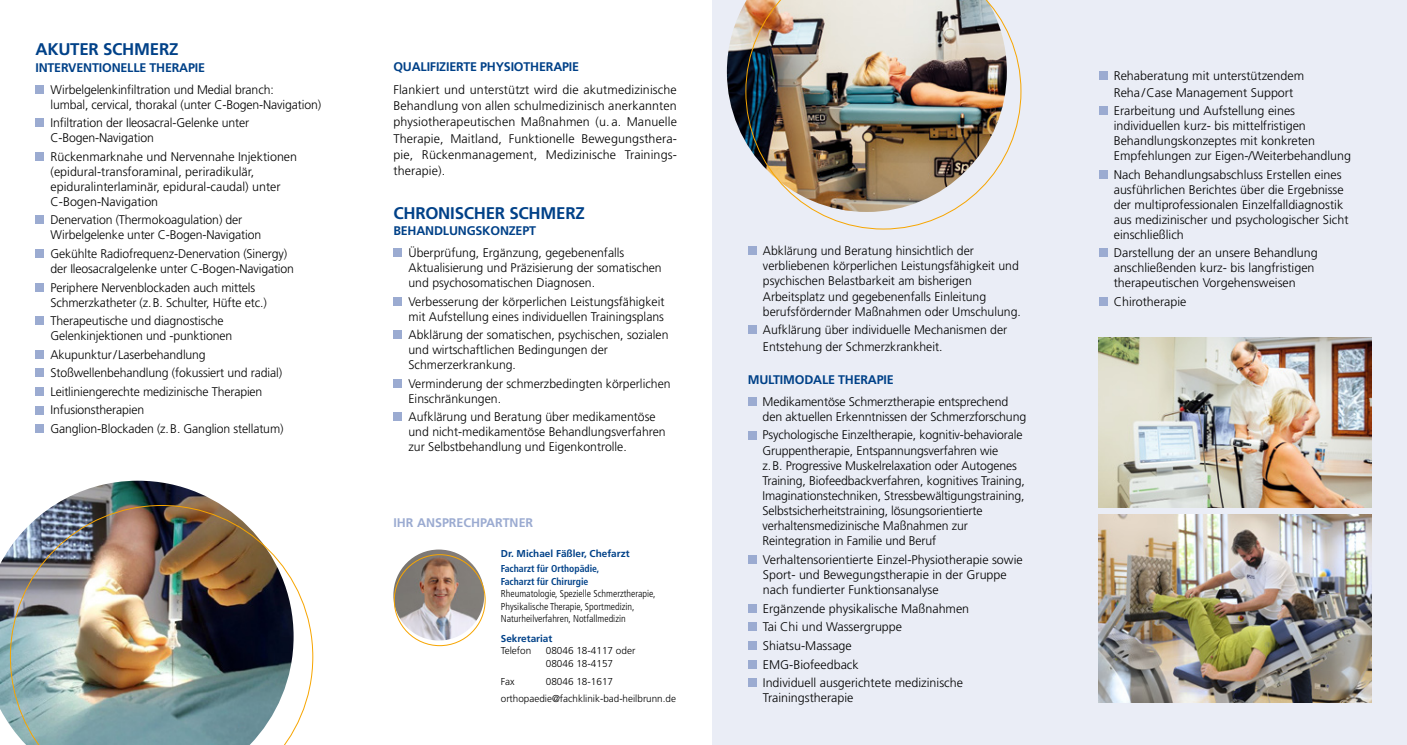
<style>
.page{position:relative;width:1407px;height:745px;background:#fff}
.page>*{position:absolute;margin:0;border:0;box-sizing:border-box;transform-origin:0 0}
.t1{font:700 16.88px "Frutiger LT Pro";letter-spacing:-.015em;color:#004188}
.t2{font:300 12.5px/15px "Frutiger LT Pro";color:#000}
.t3{font:700 12.5px "Frutiger LT Pro";letter-spacing:-.015em;color:#004188}
.t4{font:700 12.5px "Frutiger LT Pro";color:#9babd1}
.t5{font:300 condensed 10px/12.5px "Frutiger LT Pro";color:#000}
.t6{font:300 10px/12.5px "Frutiger LT Pro";color:#000}
.t7{font:700 condensed 10px/12.5px "Frutiger LT Pro";color:#004188}
.t8{font:700 10px "Frutiger LT Pro";color:#004188}
</style>
<div class="page">
<div style="left:712px;top:0;width:695px;height:744px;background:#eaedf6"></div>
<div style="left:748px;top:246px;width:8px;height:9px;background:#9babd1"></div>
<div style="left:748px;top:325px;width:8px;height:9px;background:#9babd1"></div>
<div style="left:748px;top:396px;width:8px;height:9px;background:#9babd1"></div>
<div style="left:748px;top:430px;width:8px;height:9px;background:#9babd1"></div>
<div style="left:748px;top:554px;width:8px;height:9px;background:#9babd1"></div>
<div style="left:748px;top:603px;width:8px;height:9px;background:#9babd1"></div>
<div style="left:748px;top:622px;width:8px;height:9px;background:#9babd1"></div>
<div style="left:748px;top:640px;width:8px;height:9px;background:#9babd1"></div>
<div style="left:748px;top:659px;width:8px;height:9px;background:#9babd1"></div>
<div style="left:748px;top:678px;width:8px;height:8px;background:#9babd1"></div>
<div style="left:35px;top:85px;width:9px;height:9px;background:#9babd1"></div>
<div style="left:35px;top:118px;width:9px;height:9px;background:#9babd1"></div>
<div style="left:35px;top:152px;width:9px;height:9px;background:#9babd1"></div>
<div style="left:35px;top:215px;width:9px;height:9px;background:#9babd1"></div>
<div style="left:35px;top:249px;width:9px;height:9px;background:#9babd1"></div>
<div style="left:35px;top:282px;width:9px;height:9px;background:#9babd1"></div>
<div style="left:35px;top:316px;width:9px;height:9px;background:#9babd1"></div>
<div style="left:35px;top:349px;width:9px;height:9px;background:#9babd1"></div>
<div style="left:35px;top:368px;width:9px;height:9px;background:#9babd1"></div>
<div style="left:35px;top:387px;width:9px;height:8px;background:#9babd1"></div>
<div style="left:35px;top:405px;width:9px;height:9px;background:#9babd1"></div>
<div style="left:35px;top:424px;width:9px;height:8px;background:#9babd1"></div>
<div style="left:393px;top:248px;width:9px;height:9px;background:#9babd1"></div>
<div style="left:393px;top:296px;width:9px;height:9px;background:#9babd1"></div>
<div style="left:393px;top:330px;width:9px;height:9px;background:#9babd1"></div>
<div style="left:393px;top:378px;width:9px;height:9px;background:#9babd1"></div>
<div style="left:393px;top:412px;width:9px;height:9px;background:#9babd1"></div>
<img style="left:1098px;top:337px;width:273px;height:170px">
<img style="left:1098px;top:514px;width:273px;height:188px">
<img style="left:727px;top:3px;width:18px;height:138px">
<div style="left:1098px;top:71px;width:9px;height:9px;background:#9babd1"></div>
<div style="left:1098px;top:106px;width:9px;height:9px;background:#9babd1"></div>
<div style="left:1098px;top:170px;width:9px;height:9px;background:#9babd1"></div>
<div style="left:1098px;top:248px;width:9px;height:9px;background:#9babd1"></div>
<div style="left:1098px;top:297px;width:9px;height:9px;background:#9babd1"></div>
<img style="left:745px;top:0;width:276px;height:229px">
<img style="left:0;top:480px;width:220px;height:245px">
<img style="left:10px;top:504px;width:303px;height:240px">
<img style="left:393px;top:549px;width:91px;height:91px;border-radius:45px">
<h1 class="t1" style="left:35px;top:39px;width:144px">AKUTER SCHMERZ</h1>
<p class="t3" style="left:35px;top:60px;width:171px">INTERVENTIONELLE THERAPIE</p>
<p class="t2" style="left:50px;top:82px;width:272px">Wirbelgelenkinfiltration und Medial branch:<br>lumbal, cervical, thorakal (unter C-Bogen-Navigation)</p>
<p class="t2" style="left:50px;top:115px;width:200px">Infiltration der Ileosacral-Gelenke unter<br>C-Bogen-Navigation</p>
<p class="t2" style="left:51px;top:149px;width:248px">Rückenmarknahe und Nervennahe Injektionen (epidural-transforaminal, periradikulär, epiduralinterlaminär, epidural-caudal) unter C-Bogen-Navigation</p>
<p class="t2" style="left:50px;top:212px;width:212px">Denervation (Thermokoagulation) der<br>Wirbelgelenke unter C-Bogen-Navigation</p>
<p class="t2" style="left:50px;top:246px;width:245px">Gekühlte Radiofrequenz-Denervation (Sinergy) der Ileosacralgelenke unter C-Bogen-Navigation</p>
<p class="t2" style="left:50px;top:279px;width:218px">Periphere Nervenblockaden auch mittels<br>Schmerzkatheter (z.B. Schulter, Hüfte etc.)</p>
<p class="t2" style="left:50px;top:313px;width:183px">Therapeutische und diagnostische<br>Gelenkinjektionen und -punktionen</p>
<p class="t2" style="left:50px;top:345px;width:235px;line-height:18.5px">Akupunktur/ Laserbehandlung Stoßwellenbehandlung (fokussiert und radial)<br>Leitliniengerechte medizinische Therapien Infusionstherapien<br>Ganglion-Blockaden (z.B. Ganglion stellatum)</p>
<p class="t3" style="left:393px;top:59px;width:187px">QUALIFIZIERTE PHYSIOTHERAPIE</p>
<p class="t2" style="left:393px;top:81px;width:285px;line-height:16.2px;text-align:justify">Flankiert und unterstützt wird die akutmedizinische Behandlung von allen schulmedizinisch anerkannten physiotherapeutischen Maßnahmen (u. a. Manuelle Therapie, Maitland, Funktionelle Bewegungsthera&shy;pie, Rückenmanagement, Medizinische Trainings&shy;therapie).</p>
<h1 class="t1" style="left:393px;top:202px;width:193px">CHRONISCHER SCHMERZ</h1>
<p class="t3" style="left:393px;top:223px;width:144px">BEHANDLUNGSKONZEPT</p>
<p class="t2" style="left:408px;top:245px;width:255px">Überprüfung, Ergänzung, gegebenenfalls<br>Aktualisierung und Präzisierung der somatischen und psychosomatischen Diagnosen.</p>
<p class="t2" style="left:408px;top:293px;width:257px">Verbesserung der körperlichen Leistungsfähigkeit mit Aufstellung eines individuellen Trainingsplans</p>
<p class="t2" style="left:408px;top:327px;width:262px">Abklärung der somatischen, psychischen, sozialen und wirtschaftlichen Bedingungen der<br>Schmerzerkrankung.</p>
<p class="t2" style="left:408px;top:375px;width:264px">Verminderung der schmerzbedingten körperlichen<br>Einschränkungen.</p>
<p class="t2" style="left:408px;top:409px;width:259px">Aufklärung und Beratung über medikamentöse und nicht-medikamentöse Behandlungsverfahren zur Selbstbehandlung und Eigenkontrolle.</p>
<p class="t4" style="left:393px;top:515px;width:141px">IHR ANSPRECHPARTNER</p>
<p class="t8" style="left:501px;top:547px;width:130px">Dr. Michael Fäßler, Chefarzt</p>
<p class="t7" style="left:501px;top:562px;width:100px">Facharzt für Orthopädie,<br>Facharzt für Chirurgie</p>
<p class="t5" style="left:501px;top:587px;width:156px">Rheumatologie, Spezielle Schmerztherapie,<br>Physikalische Therapie, Sportmedizin,<br>Naturheilverfahren, Notfallmedizin</p>
<p class="t8" style="left:501px;top:632px;width:53px">Sekretariat</p>
<p class="t6" style="left:501px;top:644px;width:32px">Telefon</p>
<p class="t6" style="left:546px;top:644px;width:91px">08046 18-4117 oder<br>08046 18-4157</p>
<p class="t6" style="left:501px;top:674px;width:15px">Fax</p>
<p class="t6" style="left:501px;top:671px;width:177px;line-height:17.8px;text-indent:45px">08046 18-1617 orthopaedie@fachklinik-bad-heilbrunn.de</p>
<p class="t2" style="left:763px;top:243px;width:259px">Abklärung und Beratung hinsichtlich der verbliebenen körperlichen Leistungsfähigkeit und psychischen Belastbarkeit am bisherigen Arbeitsplatz und gegebenenfalls Einleitung berufsfördernder Maßnahmen oder Umschulung.</p>
<p class="t2" style="left:763px;top:321px;width:246px;line-height:16.4px">Aufklärung über individuelle Mechanismen der<br>Entstehung der Schmerzkrankheit.</p>
<p class="t3" style="left:748px;top:371px;width:147px">MULTIMODALE THERAPIE</p>
<p class="t2" style="left:762px;top:393px;width:265px">Medikamentöse Schmerztherapie entsprechend den aktuellen Erkenntnissen der Schmerzforschung</p>
<p class="t2" style="left:762px;top:427px;width:264px">Psychologische Einzeltherapie, kognitiv-behaviorale Gruppentherapie, Entspannungsverfahren wie<br>z.B. Progressive Muskelrelaxation oder Autogenes Training, Biofeedbackverfahren, kognitives Training, Imaginationstechniken, Stressbewältigungstraining, Selbstsicherheitstraining, lösungsorientierte verhaltensmedizinische Maßnahmen zur Reintegration in Familie und Beruf</p>
<p class="t2" style="left:763px;top:551px;width:261px">Verhaltensorientierte Einzel-Physiotherapie sowie<br>Sport- und Bewegungstherapie in der Gruppe nach fundierter Funktionsanalyse</p>
<p class="t2" style="left:763px;top:598px;width:208px;line-height:18.6px">Ergänzende physikalische Maßnahmen<br>Tai Chi und Wassergruppe<br>Shiatsu-Massage<br>EMG-Biofeedback<br>Individuell ausgerichtete medizinische</p>
<p class="t2" style="left:763px;top:690px;width:92px">Trainingstherapie</p>
<p class="t2" style="left:1114px;top:68px;width:192px;line-height:16.2px">Rehaberatung mit unterstützendem<br>Reha/Case Management Support</p>
<p class="t2" style="left:1114px;top:103px;width:239px">Erarbeitung und Aufstellung eines individuellen kurz- bis mittelfristigen Behandlungskonzeptes mit konkreten Empfehlungen zur Eigen-/Weiterbehandlung</p>
<p class="t2" style="left:1114px;top:167px;width:236px">Nach Behandlungsabschluss Erstellen eines ausführlichen Berichtes über die Ergebnisse der multiprofessionalen Einzelfalldiagnostik aus medizinischer und psychologischer Sicht einschließlich</p>
<p class="t2" style="left:1114px;top:245px;width:206px">Darstellung der an unsere Behandlung anschließenden kurz- bis langfristigen therapeutischen Vorgehensweisen</p>
<p class="t2" style="left:1114px;top:294px;width:74px">Chirotherapie</p>
</div>
